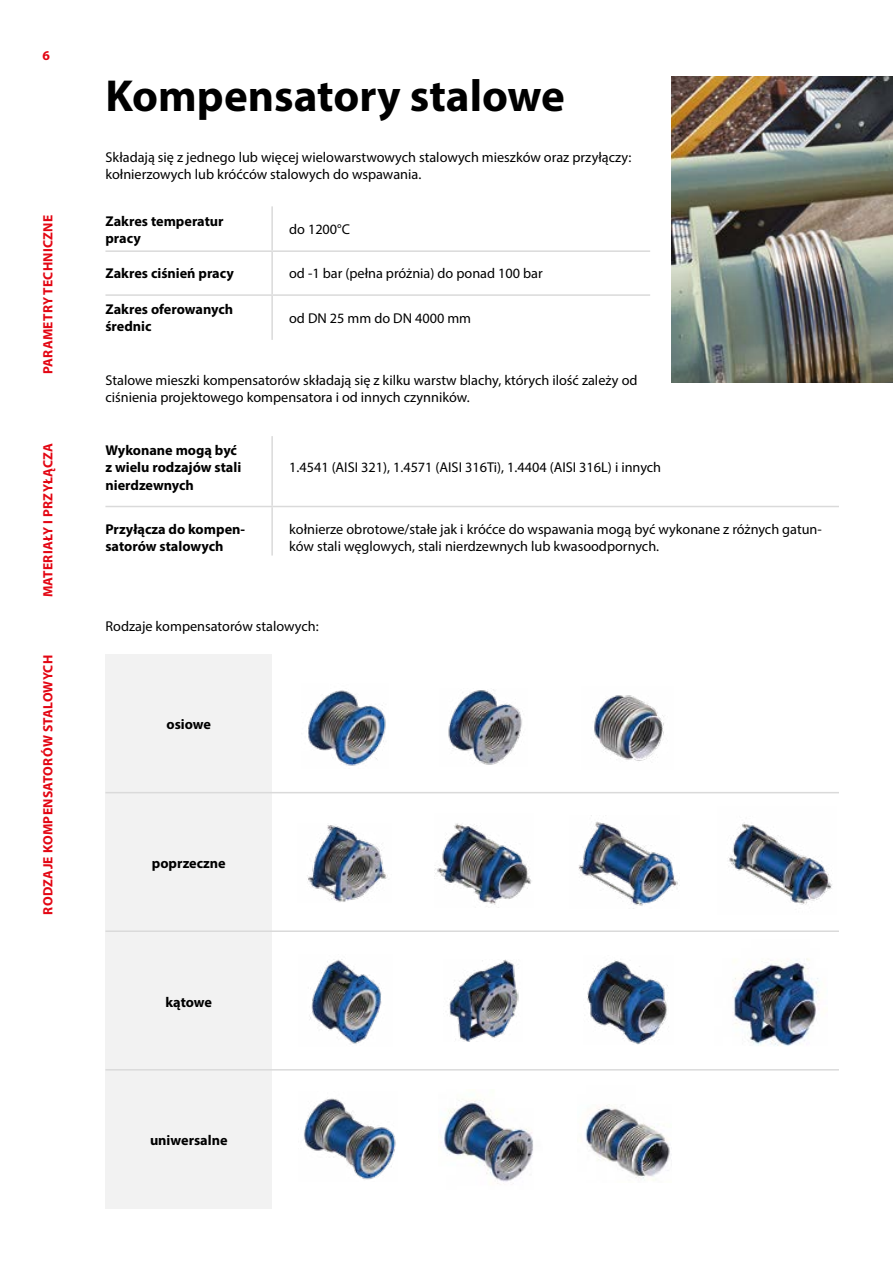
<style>
.page{position:relative;width:893px;height:1263px;background:#fff}
.page>*{position:absolute;margin:0;border:0;box-sizing:border-box;transform-origin:0 0}
.t1{font:700 45px "Myriad Pro";color:#000}
.t2{font:14.25px/17.1px "Myriad Pro";color:#000}
.t3{font:700 14.25px/17.1px "Myriad Pro";color:#000}
.t4{font:700 13.5px "Myriad Pro";letter-spacing:.02em;color:#e30613}
</style>
<div class="page">
<img style="left:671px;top:77px;width:222px;height:306px">
<img style="left:308px;top:690px;width:78px;height:76px">
<img style="left:594px;top:695px;width:70px;height:66px">
<img style="left:435px;top:823px;width:97px;height:85px">
<img style="left:578px;top:821px;width:100px;height:85px">
<img style="left:728px;top:822px;width:104px;height:83px">
<img style="left:309px;top:959px;width:73px;height:85px">
<img style="left:449px;top:959px;width:70px;height:82px">
<img style="left:587px;top:960px;width:81px;height:84px">
<img style="left:732px;top:958px;width:87px;height:88px">
<img style="left:304px;top:1098px;width:92px;height:82px">
<img style="left:444px;top:1100px;width:89px;height:84px">
<img style="left:585px;top:1104px;width:85px;height:77px">
<hr style="left:271px;top:252px;width:2px;height:42px;background:#dadada">
<hr style="left:105px;top:294px;width:167px;height:2px;background:#dadada">
<hr style="left:272px;top:294px;width:378px;height:2px;background:#dadada">
<hr style="left:271px;top:296px;width:2px;height:44px;background:#dadada">
<hr style="left:271px;top:206px;width:2px;height:44px;background:#dadada">
<hr style="left:105px;top:250px;width:167px;height:2px;background:#dadada">
<hr style="left:272px;top:250px;width:378px;height:2px;background:#dadada">
<hr style="left:271px;top:507px;width:2px;height:48px;background:#dadada">
<hr style="left:271px;top:436px;width:2px;height:70px;background:#dadada">
<hr style="left:105px;top:506px;width:167px;height:1px;background:#dadada">
<hr style="left:272px;top:506px;width:567px;height:1px;background:#dadada">
<div style="left:105px;top:655px;width:167px;height:554px;background:#f2f2f2"></div>
<hr style="left:105px;top:792px;width:734px;height:1px;background:#dadada">
<hr style="left:105px;top:930px;width:734px;height:2px;background:#dadada">
<hr style="left:105px;top:1069px;width:734px;height:1px;background:#dadada">
<img style="left:448px;top:689px;width:74px;height:76px">
<img style="left:307px;top:825px;width:81px;height:77px">
<p class="t4" style="left:43px;top:46px;width:9px">6</p>
<p class="t4" style="left:39px;top:374px;width:161px;rotate:-90deg">PARAMETRY TECHNICZNE</p>
<p class="t4" style="left:39px;top:597px;width:156px;rotate:-90deg">MATERIAŁY I PRZYŁĄCZA</p>
<p class="t4" style="left:39px;top:915px;width:261px;rotate:-90deg">RODZAJE KOMPENSATORÓW STALOWYCH</p>
<h1 class="t1" style="left:105px;top:66px;width:461px">Kompensatory stalowe</h1>
<p class="t2" style="left:105px;top:149px;width:528px">Składają się z jednego lub więcej wielowarstwowych stalowych mieszków oraz przyłączy: kołnierzowych lub króćców stalowych do wspawania.</p>
<p class="t3" style="left:105px;top:212px;width:120px">Zakres temperatur pracy</p>
<p class="t2" style="left:289px;top:221px;width:62px">do 1200°C</p>
<p class="t3" style="left:105px;top:265px;width:130px">Zakres ciśnień pracy</p>
<p class="t2" style="left:289px;top:265px;width:255px">od -1 bar (pełna próżnia) do ponad 100 bar</p>
<p class="t3" style="left:105px;top:300px;width:129px">Zakres oferowanych średnic</p>
<p class="t2" style="left:289px;top:309px;width:184px">od DN 25 mm do DN 4000 mm</p>
<p class="t2" style="left:105px;top:371px;width:534px">Stalowe mieszki kompensatorów składają się z kilku warstw blachy, których ilość zależy od ciśnienia projektowego kompensatora i od innych czynników.</p>
<p class="t3" style="left:105px;top:441px;width:137px">Wykonane mogą być z wielu rodzajów stali nierdzewnych</p>
<p class="t2" style="left:289px;top:459px;width:374px">1.4541 (AISI 321), 1.4571 (AISI 316Ti), 1.4404 (AISI 316L) i innych</p>
<p class="t3" style="left:105px;top:520px;width:141px">Przyłącza do kompen&shy;satorów stalowych</p>
<p class="t2" style="left:289px;top:521px;width:534px">kołnierze obrotowe/stałe jak i króćce do wspawania mogą być wykonane z różnych gatun&shy;ków stali węglowych, stali nierdzewnych lub kwasoodpornych.</p>
<p class="t2" style="left:105px;top:618px;width:215px">Rodzaje kompensatorów stalowych:</p>
<p class="t3" style="left:167px;top:716px;width:46px">osiowe</p>
<p class="t3" style="left:152px;top:854px;width:75px">poprzeczne</p>
<p class="t3" style="left:165px;top:993px;width:48px">kątowe</p>
<p class="t3" style="left:150px;top:1131px;width:79px">uniwersalne</p>
</div>
